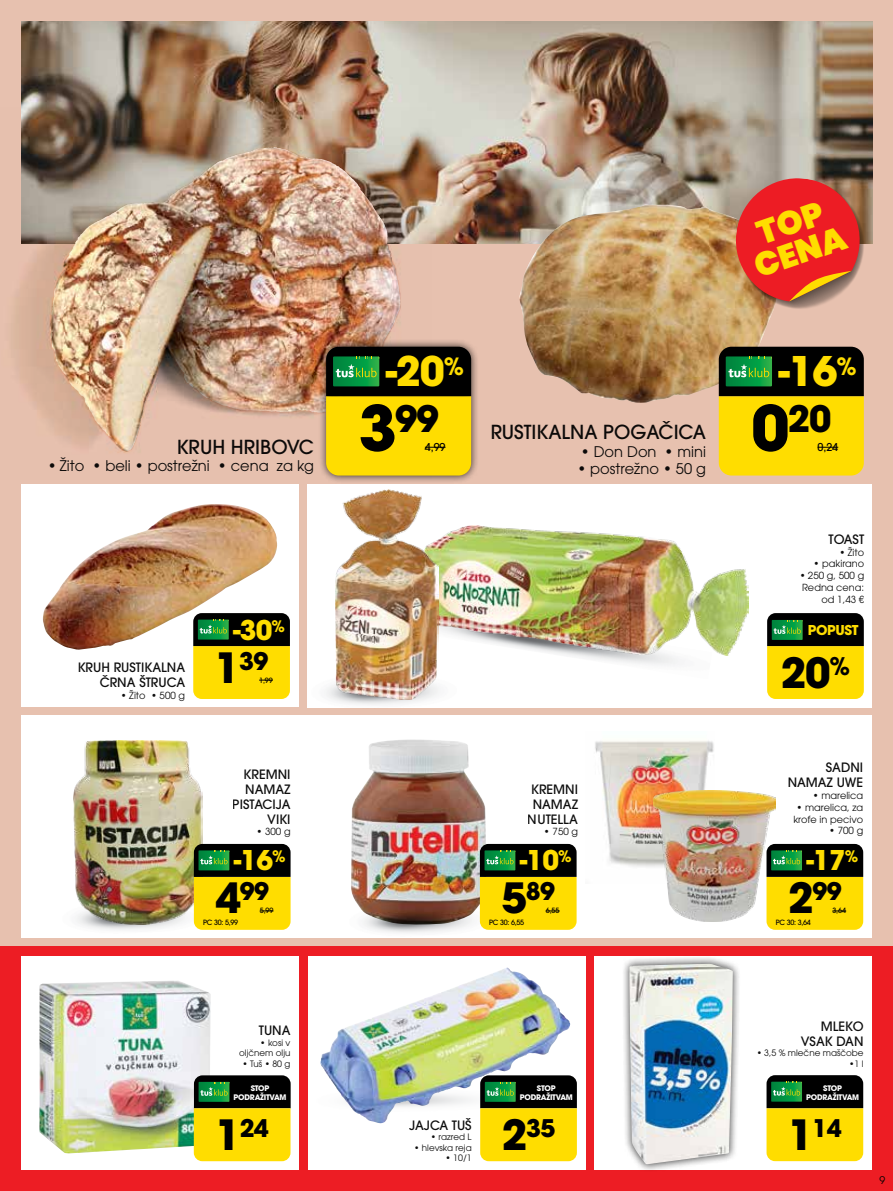
<style>
.page{position:relative;width:893px;height:1191px;background:#e7c1af}
.page>*{position:absolute;margin:0;border:0;box-sizing:border-box;transform-origin:0 0}
.t1{font:700 41.4px "ITC Avant Garde Pro";color:#000}
.t2{font:700 40.5px "ITC Avant Garde Pro";color:#fd0}
.t3{font:700 36.15px "ITC Avant Garde Pro";color:#000}
.t4{font:900 33.3px/30.3px "Poppins";color:#fd0;text-align:center}
.t5{font:700 27px "ITC Avant Garde Pro";letter-spacing:-.03em;color:#fd0}
.t6{font:700 24.15px "ITC Avant Garde Pro";letter-spacing:-.03em;color:#000}
.t7{font:500 19.2px "ITC Avant Garde Pro";color:#000}
.t8{font:14.7px "ITC Avant Garde Pro";color:#000}
.t9{font:700 13.5px "ITC Avant Garde Pro";letter-spacing:-.03em;color:#fd0}
.t10{font:500 12.9px/15px "ITC Avant Garde Pro";color:#000;text-align:right}
.t11{font:500 10.8px "ITC Avant Garde Pro";color:#000}
.t12{font:10.5px "ITC Avant Garde Pro";color:#000}
.t13{font:9.75px/11.7px "ITC Avant Garde Pro";color:#000;text-align:center}
.t14{font:8.7px/10.5px "ITC Avant Garde Pro";color:#000;text-align:right}
.t15{font:700 7.65px/9.1px "ITC Avant Garde Pro";letter-spacing:-.03em;color:#fff;text-align:center}
.t16{font:500 7.2px "ITC Avant Garde Pro";letter-spacing:-.03em;color:#000}
.s1{font-size:41.4px}
.s2{font-size:62.1px}
</style>
<div class="page">
<img style="left:21px;top:21px;width:851px;height:223px">
<div style="left:0;top:946px;width:893px;height:245px;background:#ed1d24"></div>
<svg style="left:308px;top:956px;width:277px;height:213px;background:#f1f3ec"></svg>
<div style="left:307px;top:484px;width:565px;height:223px;background:#fff"></div>
<div style="left:21px;top:484px;width:278px;height:223px;background:#fff"></div>
<div style="left:21px;top:715px;width:851px;height:223px;background:#fff"></div>
<svg style="left:766px;top:844px;width:97px;height:85px;background:#a09406"></svg>
<img style="left:519px;top:205px;width:258px;height:198px">
<svg style="left:719px;top:347px;width:145px;height:128px;background:#a09406"></svg>
<img style="left:43px;top:504px;width:235px;height:146px">
<svg style="left:193px;top:613px;width:97px;height:86px;background:#a09508"></svg>
<img style="left:439px;top:526px;width:309px;height:129px">
<img style="left:311px;top:684px;width:146px;height:24px">
<img style="left:335px;top:490px;width:104px;height:210px">
<svg style="left:767px;top:613px;width:97px;height:86px;background:#a19508"></svg>
<img style="left:80px;top:924px;width:123px;height:6px">
<img style="left:73px;top:740px;width:130px;height:184px">
<img style="left:351px;top:739px;width:135px;height:165px">
<img style="left:357px;top:904px;width:133px;height:29px">
<svg style="left:480px;top:844px;width:97px;height:85px;background:#a09408"></svg>
<svg style="left:194px;top:844px;width:97px;height:85px;background:#9f9408"></svg>
<img style="left:595px;top:741px;width:119px;height:126px">
<img style="left:653px;top:790px;width:122px;height:131px">
<img style="left:11px;top:107px;width:420px;height:346px">
<img style="left:215px;top:147px;width:59px;height:17px">
<div style="left:21px;top:956px;width:278px;height:213px;background:#fff"></div>
<img style="left:316px;top:1088px;width:4px;height:24px">
<svg style="left:480px;top:1075px;width:97px;height:86px;background:#ad9a05"></svg>
<div style="left:594px;top:956px;width:278px;height:213px;background:#fff"></div>
<svg style="left:766px;top:1075px;width:97px;height:86px;background:#a19609"></svg>
<img style="left:39px;top:981px;width:172px;height:172px">
<img style="left:320px;top:967px;width:186px;height:156px">
<div style="left:622px;top:956px;width:119px;height:216px;background:#000;opacity:.75"></div>
<img style="left:629px;top:963px;width:104px;height:201px">
<svg style="left:194px;top:1075px;width:97px;height:86px;background:#a1960a"></svg>
<svg style="left:732px;top:175px;width:137px;height:137px;background:#d54c42"></svg>
<div style="left:318px;top:338px;width:161px;height:145px;background:#000;opacity:.75"></div>
<svg style="left:326px;top:347px;width:145px;height:128px;background:#9f9306"></svg>
<h3 class="t7" style="left:177px;top:434px;width:139px">KRUH HRIBOVC</h3>
<p class="t8" style="left:47px;top:457px;width:268px">• Žito • beli • postrežni • cena za kg</p>
<p class="t10" style="left:78px;top:660px;width:109px">KRUH RUSTIKALNA<br>ČRNA ŠTRUCA</p>
<p class="t13" style="left:121px;top:689px;width:66px">• Žito • 500 g</p>
<h3 class="t5" style="left:233px;top:611px;width:54px">-30<sup>%</sup></h3>
<h3 class="t6" style="left:215px;top:644px;width:55px"><span class="s1">1</span>39</h3>
<p class="t16" style="left:259px;top:675px;width:15px">1,99</p>
<p class="t10" style="left:233px;top:766px;width:59px">KREMNI<br>NAMAZ<br>PISTACIJA<br>VIKI</p>
<p class="t13" style="left:256px;top:826px;width:36px">• 300 g</p>
<h3 class="t5" style="left:234px;top:842px;width:54px">-16<sup>%</sup></h3>
<h3 class="t6" style="left:215px;top:875px;width:55px"><span class="s1">4</span>99</h3>
<p class="t16" style="left:260px;top:906px;width:15px">5,99</p>
<p class="t16" style="left:203px;top:917px;width:37px">PC 30: 5,99</p>
<p class="t10" style="left:259px;top:1023px;width:33px">TUNA</p>
<p class="t14" style="left:239px;top:1037px;width:53px">• kosi v oljčnem olju</p>
<p class="t14" style="left:242px;top:1058px;width:50px">• Tuš • 80 g</p>
<p class="t15" style="left:234px;top:1083px;width:55px">STOP<br>PODRAŽITVAM</p>
<h3 class="t6" style="left:215px;top:1112px;width:55px"><span class="s1">1</span>24</h3>
<h2 class="t2" style="left:386px;top:344px;width:80px">-20<sup>%</sup></h2>
<h3 class="t3" style="left:358px;top:394px;width:82px"><span class="s2">3</span>99</h3>
<p class="t11" style="left:425px;top:440px;width:22px">4,99</p>
<h3 class="t7" style="left:490px;top:420px;width:217px">RUSTIKALNA POGAČICA</h3>
<p class="t8" style="left:581px;top:442px;width:127px">• Don Don • mini</p>
<p class="t8" style="left:577px;top:460px;width:130px">• postrežno • 50 g</p>
<p class="t10" style="left:528px;top:781px;width:52px;text-align:center">KREMNI<br>NAMAZ<br>NUTELLA</p>
<p class="t13" style="left:544px;top:826px;width:36px">• 750 g</p>
<h3 class="t5" style="left:520px;top:842px;width:54px">-10<sup>%</sup></h3>
<h3 class="t6" style="left:501px;top:875px;width:55px"><span class="s1">5</span>89</h3>
<p class="t16" style="left:546px;top:906px;width:15px">6,55</p>
<p class="t16" style="left:489px;top:917px;width:37px">PC 30: 6,55</p>
<p class="t10" style="left:409px;top:1117px;width:64px">JAJCA TUŠ</p>
<p class="t14" style="left:431px;top:1131px;width:42px">• razred L</p>
<p class="t14" style="left:414px;top:1142px;width:59px">• hlevska reja</p>
<p class="t14" style="left:445px;top:1152px;width:28px">• 10/1</p>
<p class="t15" style="left:520px;top:1083px;width:55px">STOP<br>PODRAŽITVAM</p>
<h3 class="t6" style="left:502px;top:1112px;width:55px"><span class="s1">2</span>35</h3>
<h3 class="t4" style="left:740px;top:224px;width:97px;rotate:-19deg">TOP<br>CENA</h3>
<h2 class="t2" style="left:778px;top:344px;width:80px">-16<sup>%</sup></h2>
<h3 class="t3" style="left:751px;top:394px;width:82px"><span class="s2">0</span>20</h3>
<p class="t11" style="left:818px;top:440px;width:22px">0,24</p>
<p class="t10" style="left:829px;top:532px;width:37px">TOAST</p>
<p class="t13" style="left:839px;top:546px;width:26px">• Žito</p>
<p class="t13" style="left:814px;top:558px;width:52px">• pakirano</p>
<p class="t13" style="left:799px;top:569px;width:66px;text-align:right">• 250 g, 500 g<br>Redna cena: od 1,43 €</p>
<p class="t9" style="left:808px;top:620px;width:52px">POPUST</p>
<h1 class="t1" style="left:781px;top:645px;width:71px">20<sup>%</sup></h1>
<p class="t10" style="left:787px;top:760px;width:77px">SADNI<br>NAMAZ UWE</p>
<p class="t13" style="left:813px;top:789px;width:52px">• marelica</p>
<p class="t13" style="left:793px;top:801px;width:71px">• marelica, za krofe in pecivo</p>
<p class="t13" style="left:829px;top:824px;width:36px">• 700 g</p>
<h3 class="t5" style="left:806px;top:842px;width:54px">-17<sup>%</sup></h3>
<h3 class="t6" style="left:788px;top:875px;width:55px"><span class="s1">2</span>99</h3>
<p class="t16" style="left:832px;top:906px;width:15px">3,64</p>
<p class="t16" style="left:776px;top:917px;width:37px">PC 30: 3,64</p>
<p class="t10" style="left:801px;top:1018px;width:64px">MLEKO<br>VSAK DAN</p>
<p class="t14" style="left:756px;top:1047px;width:109px">• 3,5 % mlečne maščobe</p>
<p class="t14" style="left:849px;top:1058px;width:16px">•1 l</p>
<p class="t15" style="left:806px;top:1083px;width:55px">STOP<br>PODRAŽITVAM</p>
<h3 class="t6" style="left:788px;top:1112px;width:55px"><span class="s1">1</span>14</h3>
<p class="t12" style="left:879px;top:1173px;width:7px">9</p>
</div>
